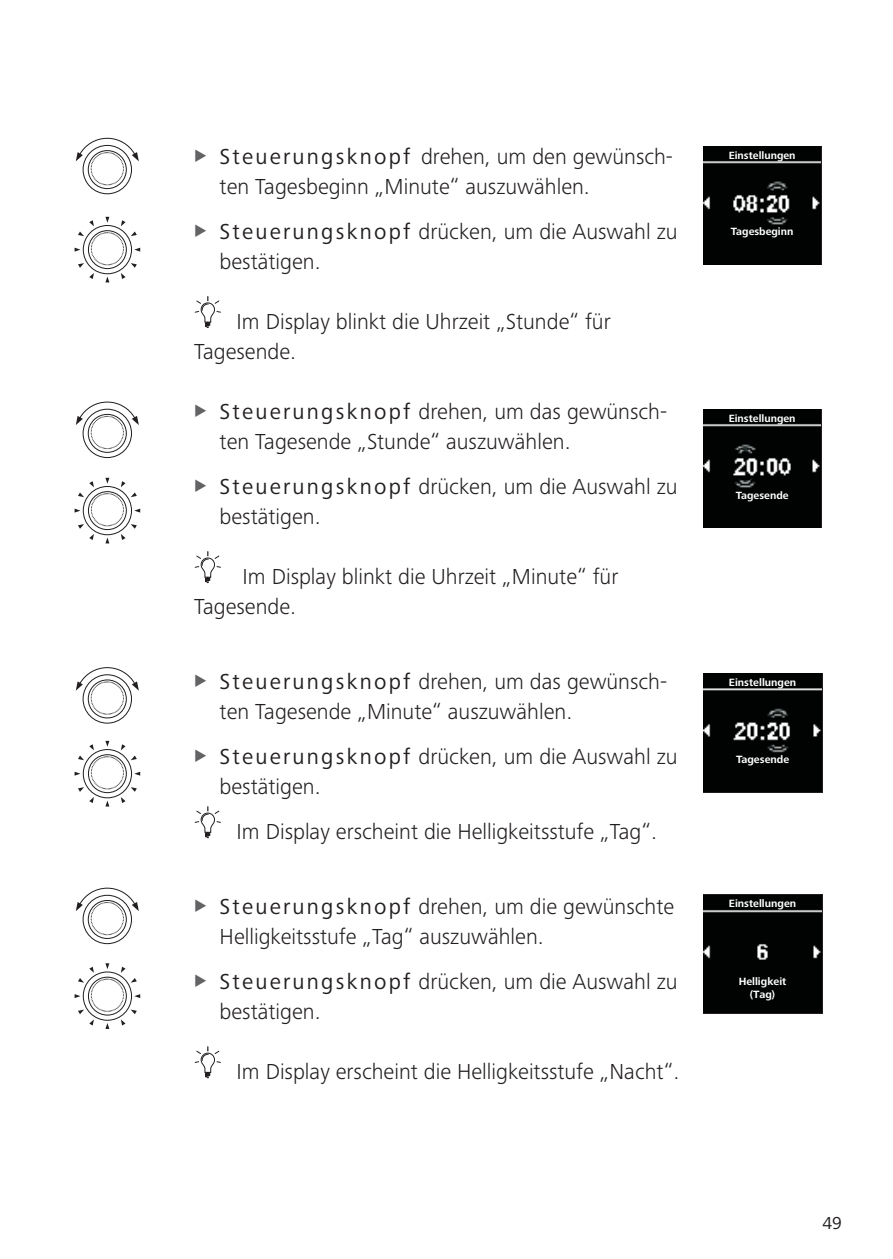
<style>
.page{position:relative;width:893px;height:1259px;background:#fff}
.page>*{position:absolute;margin:0;border:0;box-sizing:border-box;transform-origin:0 0}
.t1{font:300 22.5px/30px "Frutiger Next LTW1 G";color:#231f20}
.t2{font:18px "Frutiger Next LTW1 G";color:#231f20}
.t3{font:700 10.8px/13.2px "Frutiger Next LTW1 G";color:#fff;text-align:center}
.s1{font-weight:400}
</style>
<div class="page">
<svg style="left:76px;top:137px;width:63px;height:58px"></svg>
<svg style="left:75px;top:217px;width:65px;height:65px"></svg>
<svg style="left:76px;top:401px;width:63px;height:57px"></svg>
<svg style="left:75px;top:478px;width:65px;height:65px"></svg>
<svg style="left:76px;top:667px;width:63px;height:57px"></svg>
<svg style="left:75px;top:741px;width:65px;height:65px"></svg>
<svg style="left:76px;top:887px;width:63px;height:57px"></svg>
<svg style="left:75px;top:963px;width:65px;height:66px"></svg>
<img style="left:704px;top:146px;width:117px;height:118px">
<img style="left:704px;top:409px;width:117px;height:118px">
<img style="left:704px;top:673px;width:117px;height:119px">
<svg style="left:703px;top:894px;width:119px;height:119px"></svg>
<div style="left:704px;top:895px;width:117px;height:118px;background:#010202"></div>
<svg style="left:195px;top:296px;width:25px;height:32px"></svg>
<svg style="left:195px;top:551px;width:25px;height:33px"></svg>
<svg style="left:195px;top:806px;width:25px;height:33px"></svg>
<svg style="left:195px;top:1046px;width:25px;height:33px"></svg>
<p class="t1" style="left:220px;top:142px;width:455px"><span class="s1">Steuerungsknopf</span> drehen, um den gewünsch&shy;ten Tagesbeginn „Minute“ auszuwählen.</p>
<p class="t1" style="left:220px;top:217px;width:459px"><span class="s1">Steuerungsknopf</span> drücken, um die Auswahl zu bestätigen.</p>
<p class="t1" style="left:194px;top:307px;width:418px;text-indent:43px">Im Display blinkt die Uhrzeit „Stunde“ für<br>Tagesende.</p>
<p class="t1" style="left:220px;top:397px;width:449px"><span class="s1">Steuerungsknopf</span> drehen, um das gewünsch&shy;ten Tagesende „Stunde“ auszuwählen.</p>
<p class="t1" style="left:220px;top:472px;width:459px"><span class="s1">Steuerungsknopf</span> drücken, um die Auswahl zu bestätigen.</p>
<p class="t1" style="left:194px;top:562px;width:426px;text-indent:48px">Im Display blinkt die Uhrzeit „Minute“ für<br>Tagesende.</p>
<p class="t1" style="left:220px;top:667px;width:449px"><span class="s1">Steuerungsknopf</span> drehen, um das gewünsch&shy;ten Tagesende „Minute“ auszuwählen.</p>
<p class="t1" style="left:220px;top:742px;width:459px"><span class="s1">Steuerungsknopf</span> drücken, um die Auswahl zu bestätigen.</p>
<p class="t1" style="left:237px;top:817px;width:422px">Im Display erscheint die Helligkeitsstufe „Tag“.</p>
<p class="t1" style="left:220px;top:892px;width:456px"><span class="s1">Steuerungsknopf</span> drehen, um die gewünschte<br>Helligkeitsstufe „Tag“ auszuwählen.</p>
<p class="t1" style="left:220px;top:967px;width:459px"><span class="s1">Steuerungsknopf</span> drücken, um die Auswahl zu bestätigen.</p>
<p class="t1" style="left:237px;top:1057px;width:444px">Im Display erscheint die Helligkeitsstufe „Nacht“.</p>
<p class="t3" style="left:729px;top:149px;width:68px">Einstellungen</p>
<p class="t3" style="left:731px;top:225px;width:64px">Tagesbeginn</p>
<p class="t3" style="left:729px;top:412px;width:68px">Einstellungen</p>
<p class="t3" style="left:736px;top:489px;width:54px">Tagesende</p>
<p class="t3" style="left:729px;top:676px;width:69px">Einstellungen</p>
<p class="t3" style="left:736px;top:753px;width:55px">Tagesende</p>
<p class="t3" style="left:729px;top:897px;width:69px">Einstellungen</p>
<p class="t3" style="left:739px;top:974px;width:49px">Helligkeit (Tag)</p>
<p class="t2" style="left:822px;top:1214px;width:21px">49</p>
</div>
